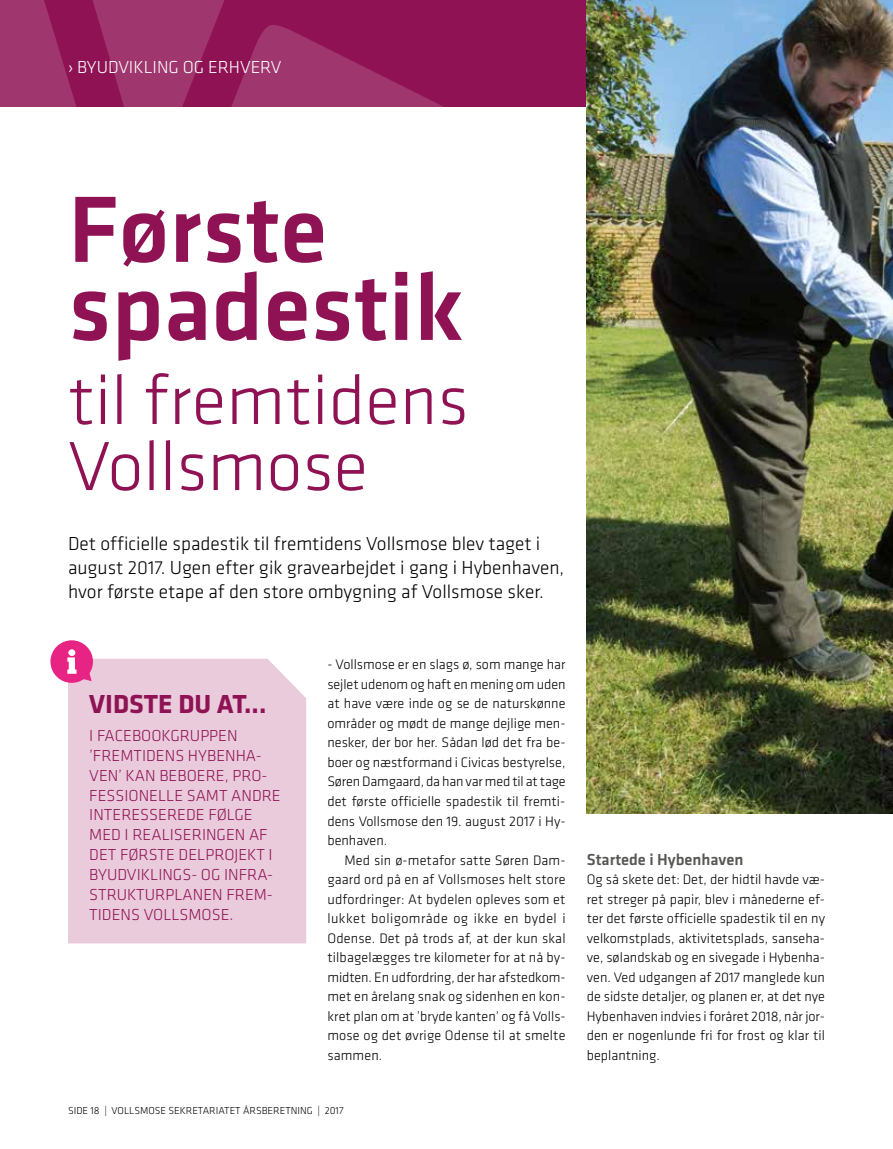
<style>
.page{position:relative;width:893px;height:1149px;background:#fff}
.page>*{position:absolute;margin:0;border:0;box-sizing:border-box;transform-origin:0 0}
.t1{font:500 97.5px/78px "Klavika";color:#8f1354}
.t2{font:300 72px/66px "Klavika";color:#8f1354}
.t3{font:700 27px "Klavika";color:#8f1354}
.t4{font:300 19.5px/24px "Klavika";color:#000}
.t5{font:300 18px "Klavika";color:#fff}
.t6{font:300 16.5px/19.8px "Klavika";color:#8f1354}
.t7{font:500 16.5px "Klavika";color:#575756}
.t8{font:300 14.25px/19.5px "Klavika";color:#000;text-align:justify}
.t9{font:300 10.5px "Klavika";color:#000}
</style>
<div class="page">
<div style="left:0;top:0;width:893px;height:106px;background:#8f1354"></div>
<div style="left:0;top:0;width:50px;height:107px;background:#9f366d"></div>
<svg style="left:50px;top:0;width:175px;height:107px"></svg>
<svg style="left:154px;top:24px;width:309px;height:83px;fill:#9f366d"></svg>
<img style="left:587px;top:0;width:306px;height:813px">
<div style="left:68px;top:658px;width:238px;height:285px;background:#eacbdc"></div>
<svg style="left:50px;top:640px;width:43px;height:42px"></svg>
<p class="t5" style="left:68px;top:56px;width:215px">› BYUDVIKLING OG ERHVERV</p>
<h1 class="t1" style="left:68px;top:188px;width:397px">Første spadestik</h1>
<h2 class="t2" style="left:68px;top:366px;width:402px">til fremtidens<br>Vollsmose</h2>
<h3 class="t4" style="left:68px;top:531px;width:498px">Det officielle spadestik til fremtidens Vollsmose blev taget i august 2017. Ugen efter gik gravearbejdet i gang i Hybenhaven, hvor første etape af den store ombygning af Vollsmose sker.</h3>
<h3 class="t3" style="left:89px;top:684px;width:179px">VIDSTE DU AT...</h3>
<p class="t6" style="left:89px;top:726px;width:193px">I FACEBOOKGRUPPEN ’FREMTIDENS HYBENHA-<br>VEN’ KAN BEBOERE, PRO-<br>FESSIONELLE SAMT ANDRE<br>INTERESSEREDE FØLGE<br>MED I REALISERINGEN AF<br>DET FØRSTE DELPROJEKT I<br>BYUDVIKLINGS- OG INFRA-<br>STRUKTURPLANEN FREM-<br>TIDENS VOLLSMOSE.</p>
<p class="t8" style="left:327px;top:654px;width:240px">- Vollsmose er en slags ø, som mange har sejlet udenom og haft en mening om uden at have være inde og se de naturskønne områder og mødt de mange dejlige men&shy;nesker, der bor her. Sådan lød det fra be&shy;boer og næstformand i Civicas bestyrelse, Søren Damgaard, da han var med til at tage det første officielle spadestik til fremti&shy;dens Vollsmose den 19. august 2017 i Hy&shy;benhaven.</p>
<p class="t8" style="left:327px;top:849px;width:240px;text-indent:17px">Med sin ø-metafor satte Søren Dam&shy;gaard ord på en af Vollsmoses helt store udfordringer: At bydelen opleves som et lukket boligområde og ikke en bydel i Odense. Det på trods af, at der kun skal tilbagelægges tre kilometer for at nå by&shy;midten. En udfordring, der har afstedkom&shy;met en årelang snak og sidenhen en kon&shy;kret plan om at ’bryde kanten’ og få Volls&shy;mose og det øvrige Odense til at smelte sammen.</p>
<p class="t9" style="left:68px;top:1103px;width:277px">SIDE 18 | VOLLSMOSE SEKRETARIATET ÅRSBERETNING | 2017</p>
<p class="t7" style="left:587px;top:847px;width:158px">Startede i Hybenhaven</p>
<p class="t8" style="left:587px;top:869px;width:240px">Og så skete det: Det, der hidtil havde væ&shy;ret streger på papir, blev i månederne ef&shy;ter det første officielle spadestik til en ny velkomstplads, aktivitetsplads, sanseha&shy;ve, sølandskab og en sivegade i Hybenha&shy;ven. Ved udgangen af 2017 manglede kun de sidste detaljer, og planen er, at det nye Hybenhaven indvies i foråret 2018, når jor&shy;den er nogenlunde fri for frost og klar til beplantning.</p>
</div>
